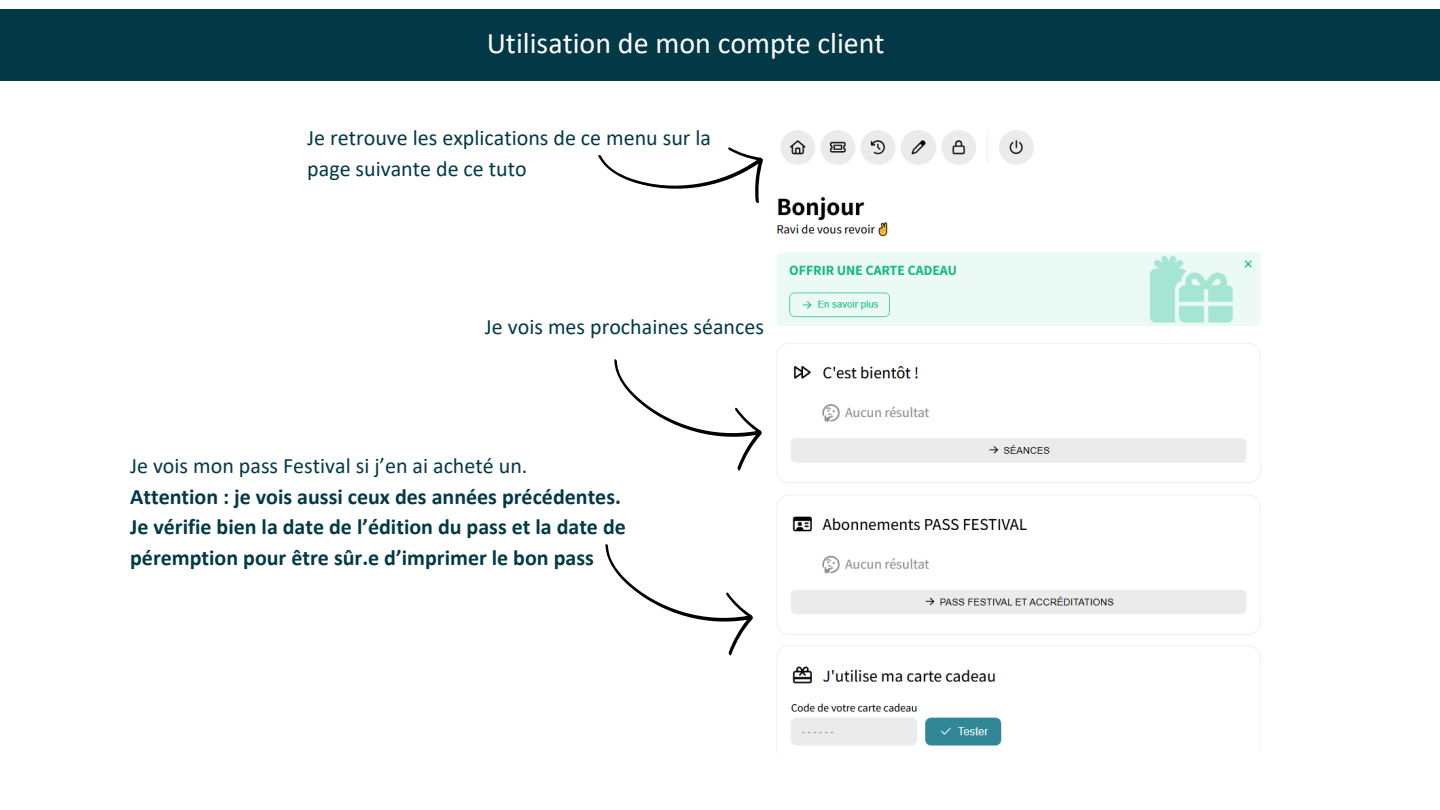
<style>
.page{position:relative;width:1440px;height:810px;background:#fff}
.page>*{position:absolute;margin:0;border:0;box-sizing:border-box;transform-origin:0 0}
.t1{font:30px "Calibri";color:#fff}
.t2{font:700 22px/30.8px "Calibri";color:#033947}
.t3{font:22px/30.8px "Calibri";color:#033947}
</style>
<div class="page">
<img style="left:777px;top:130px;width:484px;height:622px">
<svg style="left:614px;top:359px;width:148px;height:112px"></svg>
<svg style="left:605px;top:544px;width:148px;height:112px"></svg>
<svg style="left:598px;top:147px;width:165px;height:56px"></svg>
<div style="left:0;top:10px;width:1440px;height:71px;background:#033947"></div>
<p class="t1" style="left:487px;top:30px;width:399px">Utilisation de mon compte client</p>
<p class="t3" style="left:307px;top:124px;width:405px">Je retrouve les explications de ce menu sur la page suivante de ce tuto</p>
<h1 class="t3" style="left:485px;top:313px;width:281px">Je vois mes prochaines séances</h1>
<p class="t3" style="left:130px;top:452px;width:399px">Je vois mon pass Festival si j’en ai acheté un.</p>
<p class="t2" style="left:130px;top:483px;width:497px">Attention : je vois aussi ceux des années précédentes.<br>Je vérifie bien la date de l’édition du pass et la date de péremption pour être sûr.e d’imprimer le bon pass</p>
</div>
